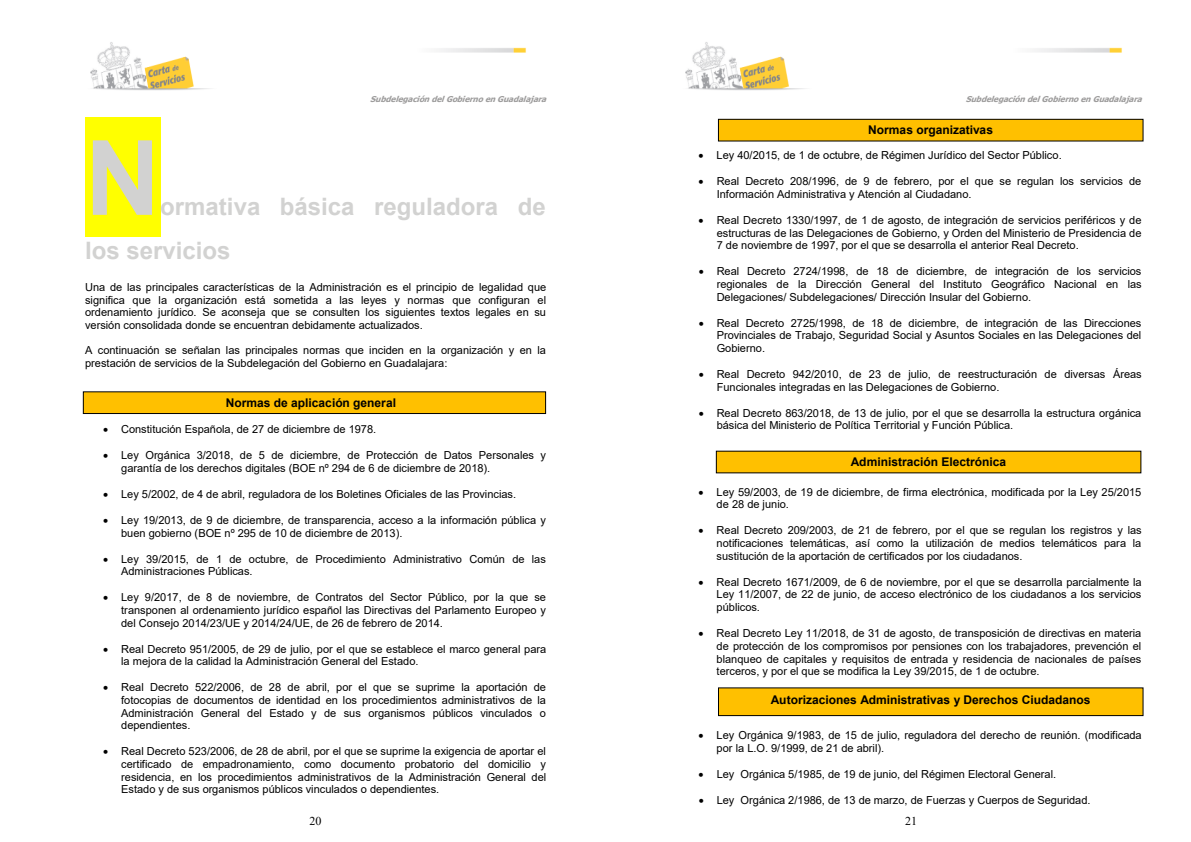
<style>
.page{position:relative;width:1191px;height:842px;background:#fff}
.page>*{position:absolute;margin:0;border:0;box-sizing:border-box;transform-origin:0 0}
.t1{font:700 104.1px "Arial";color:#d2d2d1}
.t2{font:700 24px/44.5px "Arial";color:#d2d2d1}
.t3{font:700 12px "Arial";color:#000}
.t4{font:12px "Times New Roman";color:#000}
.t5{font:11px/12.6px "Arial";color:#000;text-align:justify}
.t6{font:italic 700 8px "Tahoma";color:#9d9c9c}
</style>
<div class="page">
<img style="left:90px;top:42px;width:436px;height:49px">
<div style="left:85px;top:117px;width:75px;height:120px;background:#ff0"></div>
<div style="left:83px;top:392px;width:462px;height:21px;background:#ffc000"></div>
<div style="left:83px;top:391px;width:463px;height:23px;border:1px solid #000"></div>
<img style="left:84px;top:396px;width:461px;height:14px">
<img style="left:685px;top:42px;width:437px;height:49px">
<div style="left:718px;top:119px;width:425px;height:22px;background:#ffc000"></div>
<div style="left:718px;top:119px;width:425px;height:22px;border:1px solid #000"></div>
<img style="left:719px;top:123px;width:423px;height:14px">
<div style="left:716px;top:451px;width:424px;height:22px;background:#ffc000"></div>
<div style="left:718px;top:688px;width:425px;height:28px;background:#ffc000"></div>
<div style="left:718px;top:687px;width:425px;height:29px;border:1px solid #000"></div>
<img style="left:719px;top:692px;width:423px;height:20px">
<p class="t6" style="left:370px;top:93px;width:181px">SubdelegacióndelGobiernoenGuadalajara</p>
<h1 class="t1" style="left:85px;top:105px;width:77px">N</h1>
<h2 class="t2" style="left:85px;top:184px;width:462px;text-indent:75px">ormativa básica reguladora de los servicios</h2>
<p class="t5" style="left:85px;top:281px;width:462px">Una de las principales características de la Administración es el principio de legalidad que significa que la organización está sometida a las leyes y normas que configuran el ordenamiento jurídico. Se aconseja que se consulten los siguientes textos legales en su versión consolidada donde se encuentran debidamente actualizados.</p>
<p class="t5" style="left:85px;top:344px;width:462px">A continuación se señalan las principales normas que inciden en la organización y en la prestación de servicios de la Subdelegación del Gobierno en Guadalajara:</p>
<p class="t3" style="left:226px;top:394px;width:172px">Normas de aplicación general</p>
<p class="t5" style="left:103px;top:423px;width:275px">• Constitución Española, de 27 de diciembre de 1978.</p>
<p class="t5" style="left:121px;top:449px;width:426px;text-indent:-18px">• Ley Orgánica 3/2018, de 5 de diciembre, de Protección de Datos Personales y garantía de los derechos digitales (BOE nº 294 de 6 de diciembre de 2018).</p>
<p class="t5" style="left:103px;top:488px;width:414px">• Ley 5/2002, de 4 de abril, reguladora de los Boletines Oficiales de las Provincias.</p>
<p class="t5" style="left:121px;top:514px;width:426px;text-indent:-18px">• Ley 19/2013, de 9 de diciembre, de transparencia, acceso a la información pública y buen gobierno (BOE nº 295 de 10 de diciembre de 2013).</p>
<p class="t5" style="left:121px;top:552px;width:426px;text-indent:-18px">• Ley 39/2015, de 1 de octubre, de Procedimiento Administrativo Común de las<br>Administraciones Públicas.</p>
<p class="t5" style="left:121px;top:591px;width:426px;text-indent:-18px">• Ley 9/2017, de 8 de noviembre, de Contratos del Sector Público, por la que se transponen al ordenamiento jurídico español las Directivas del Parlamento Europeo y del Consejo 2014/23/UE y 2014/24/UE, de 26 de febrero de 2014.</p>
<p class="t5" style="left:121px;top:642px;width:426px;text-indent:-18px">• Real Decreto 951/2005, de 29 de julio, por el que se establece el marco general para la mejora de la calidad la Administración General del Estado.</p>
<p class="t5" style="left:121px;top:681px;width:426px;text-indent:-18px">• Real Decreto 522/2006, de 28 de abril, por el que se suprime la aportación de fotocopias de documentos de identidad en los procedimientos administrativos de la Administración General del Estado y de sus organismos públicos vinculados o dependientes.</p>
<p class="t5" style="left:121px;top:745px;width:426px;text-indent:-18px">• Real Decreto 523/2006, de 28 de abril, por el que se suprime la exigencia de aportar el certificado de empadronamiento, como documento probatorio del domicilio y residencia, en los procedimientos administrativos de la Administración General del Estado y de sus organismos públicos vinculados o dependientes.</p>
<p class="t4" style="left:309px;top:812px;width:13px">20</p>
<p class="t6" style="left:965px;top:93px;width:181px">SubdelegacióndelGobiernoenGuadalajara</p>
<p class="t3" style="left:868px;top:122px;width:126px">Normas organizativas</p>
<p class="t5" style="left:698px;top:149px;width:365px">• Ley 40/2015, de 1 de octubre, de Régimen Jurídico del Sector Público.</p>
<p class="t5" style="left:716px;top:175px;width:426px;text-indent:-18px">• Real Decreto 208/1996, de 9 de febrero, por el que se regulan los servicios de<br>Información Administrativa y Atención al Ciudadano.</p>
<p class="t5" style="left:716px;top:214px;width:426px;text-indent:-18px">• Real Decreto 1330/1997, de 1 de agosto, de integración de servicios periféricos y de estructuras de las Delegaciones de Gobierno, y Orden del Ministerio de Presidencia de 7 de noviembre de 1997, por el que se desarrolla el anterior Real Decreto.</p>
<p class="t5" style="left:716px;top:265px;width:426px;text-indent:-18px">• Real Decreto 2724/1998, de 18 de diciembre, de integración de los servicios regionales de la Dirección General del Instituto Geográfico Nacional en las Delegaciones/ Subdelegaciones/ Dirección Insular del Gobierno.</p>
<p class="t5" style="left:716px;top:316px;width:426px;text-indent:-18px">• Real Decreto 2725/1998, de 18 de diciembre, de integración de las Direcciones Provinciales de Trabajo, Seguridad Social y Asuntos Sociales en las Delegaciones del Gobierno.</p>
<p class="t5" style="left:716px;top:368px;width:426px;text-indent:-18px">• Real Decreto 942/2010, de 23 de julio, de reestructuración de diversas Áreas<br>Funcionales integradas en las Delegaciones de Gobierno.</p>
<p class="t5" style="left:716px;top:407px;width:426px;text-indent:-18px">• Real Decreto 863/2018, de 13 de julio, por el que se desarrolla la estructura orgánica básica del Ministerio de Política Territorial y Función Pública.</p>
<p class="t3" style="left:851px;top:453px;width:157px">Administración Electrónica</p>
<p class="t5" style="left:716px;top:486px;width:426px;text-indent:-18px">• Ley 59/2003, de 19 de diciembre, de firma electrónica, modificada por la Ley 25/2015 de 28 de junio.</p>
<p class="t5" style="left:716px;top:524px;width:426px;text-indent:-18px">• Real Decreto 209/2003, de 21 de febrero, por el que se regulan los registros y las notificaciones telemáticas, así como la utilización de medios telemáticos para la sustitución de la aportación de certificados por los ciudadanos.</p>
<p class="t5" style="left:716px;top:575px;width:426px;text-indent:-18px">• Real Decreto 1671/2009, de 6 de noviembre, por el que se desarrolla parcialmente la Ley 11/2007, de 22 de junio, de acceso electrónico de los ciudadanos a los servicios públicos.</p>
<p class="t5" style="left:716px;top:627px;width:426px;text-indent:-18px">• Real Decreto Ley 11/2018, de 31 de agosto, de transposición de directivas en materia de protección de los compromisos por pensiones con los trabajadores, prevención el blanqueo de capitales y requisitos de entrada y residencia de nacionales de países terceros, y por el que se modifica la Ley 39/2015, de 1 de octubre.</p>
<p class="t3" style="left:771px;top:691px;width:321px">Autorizaciones Administrativas y Derechos Ciudadanos</p>
<p class="t5" style="left:716px;top:729px;width:426px;text-indent:-18px">• Ley Orgánica 9/1983, de 15 de julio, reguladora del derecho de reunión. (modificada por la L.O. 9/1999, de 21 de abril).</p>
<p class="t5" style="left:698px;top:768px;width:359px">• Ley Orgánica 5/1985, de 19 de junio, del Régimen Electoral General.</p>
<p class="t5" style="left:698px;top:794px;width:393px">• Ley Orgánica 2/1986, de 13 de marzo, de Fuerzas y Cuerpos de Seguridad.</p>
<p class="t4" style="left:905px;top:812px;width:13px">21</p>
</div>
